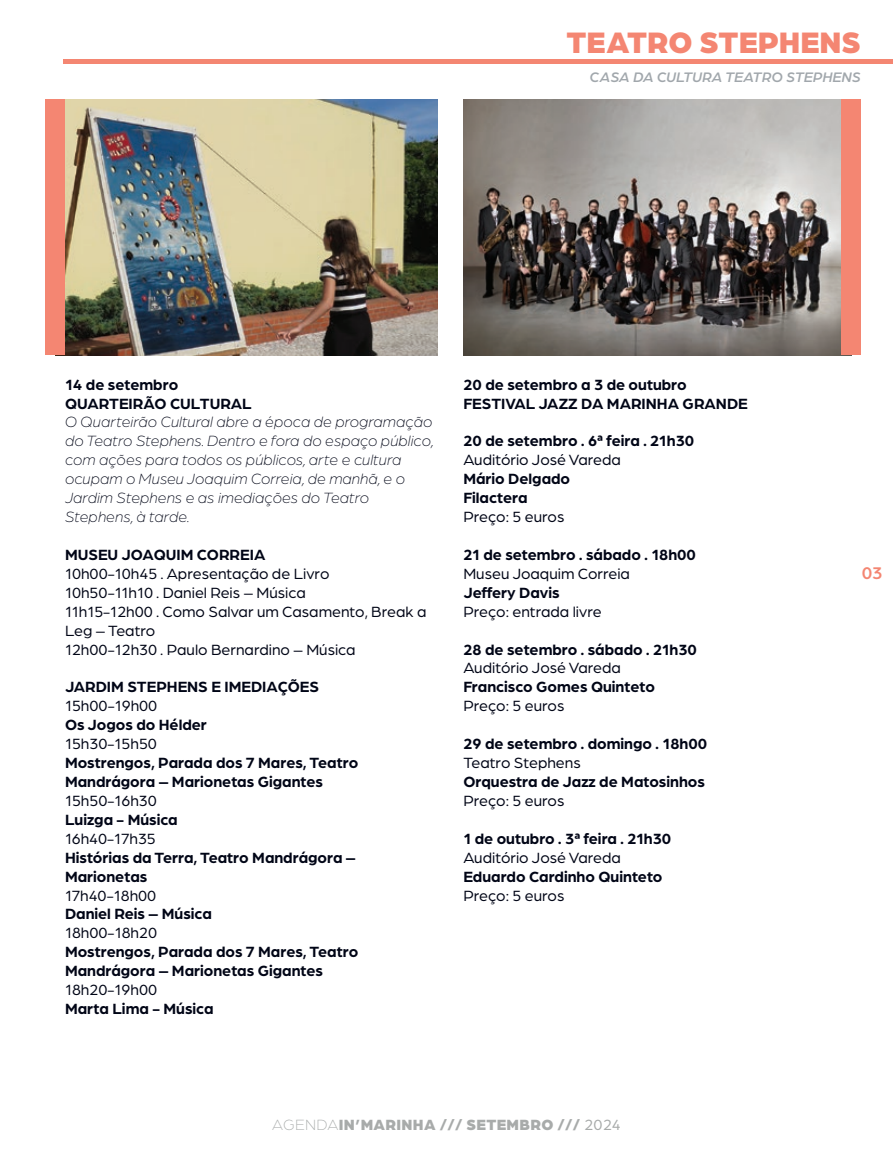
<style>
.page{position:relative;width:893px;height:1149px;background:#fff}
.page>*{position:absolute;margin:0;border:0;box-sizing:border-box;transform-origin:0 0}
.t1{font:900 31.5px "Arboria";color:#f48672}
.t2{font:500 18px "Arboria";color:#f48672}
.t3{font:700 15.75px/18.9px "Arboria";color:#000516}
.t4{font:15.75px/18.9px "Arboria";color:#000516}
.t5{font:italic 300 15.75px/18.9px "Arboria";color:#000516}
.t6{font:900 15.75px "Arboria";letter-spacing:.02em;color:#a8abaa}
.t7{font:italic 500 14.62px "Arboria";color:#a1a7ac}
.s1{font-weight:300}
.s2{font-weight:400}
</style>
<div class="page">
<img style="left:463px;top:100px;width:378px;height:255px">
<img style="left:65px;top:100px;width:373px;height:255px">
<div style="left:45px;top:99px;width:20px;height:256px;background:#f48672"></div>
<div style="left:841px;top:99px;width:20px;height:256px;background:#f48672"></div>
<div style="left:64px;top:59px;width:829px;height:5px;background:#f48672"></div>
<h1 class="t1" style="left:566px;top:19px;width:296px">TEATRO STEPHENS</h1>
<p class="t7" style="left:590px;top:67px;width:273px">CASA DA CULTURA TEATRO STEPHENS</p>
<p class="t3" style="left:65px;top:374px;width:188px">14 de setembro<br>QUARTEIRÃO CULTURAL</p>
<p class="t5" style="left:65px;top:412px;width:370px">O Quarteirão Cultural abre a época de programação do Teatro Stephens. Dentro e fora do espaço público, com ações para todos os públicos, arte e cultura ocupam o Museu Joaquim Correia, de manhã, e o Jardim Stephens e as imediações do Teatro Stephens, à tarde.</p>
<p class="t3" style="left:65px;top:544px;width:202px">MUSEU JOAQUIM CORREIA</p>
<p class="t4" style="left:65px;top:563px;width:363px">10h00-10h45 . Apresentação de Livro<br>10h50-11h10 . Daniel Reis – Música<br>11h15-12h00 . Como Salvar um Casamento, Break a Leg – Teatro<br>12h00-12h30 . Paulo Bernardino – Música</p>
<p class="t3" style="left:65px;top:676px;width:256px">JARDIM STEPHENS E IMEDIAÇÕES</p>
<p class="t4" style="left:65px;top:695px;width:94px">15h00-19h00</p>
<p class="t3" style="left:65px;top:714px;width:143px">Os Jogos do Hélder</p>
<p class="t4" style="left:65px;top:733px;width:94px">15h30-15h50</p>
<p class="t3" style="left:65px;top:752px;width:295px">Mostrengos, Parada dos 7 Mares, Teatro<br>Mandrágora – Marionetas Gigantes</p>
<p class="t4" style="left:65px;top:790px;width:93px">15h50-16h30</p>
<p class="t3" style="left:65px;top:808px;width:114px">Luizga - Música</p>
<p class="t4" style="left:65px;top:828px;width:92px">16h40-17h35</p>
<p class="t3" style="left:65px;top:846px;width:292px">Histórias da Terra, Teatro Mandrágora –<br>Marionetas</p>
<p class="t4" style="left:65px;top:884px;width:93px">17h40-18h00</p>
<p class="t3" style="left:65px;top:903px;width:148px">Daniel Reis – Música</p>
<p class="t4" style="left:65px;top:922px;width:94px">18h00-18h20</p>
<p class="t3" style="left:65px;top:941px;width:295px">Mostrengos, Parada dos 7 Mares, Teatro<br>Mandrágora – Marionetas Gigantes</p>
<p class="t4" style="left:65px;top:979px;width:94px">18h20-19h00</p>
<p class="t3" style="left:65px;top:998px;width:150px">Marta Lima - Música</p>
<p class="t3" style="left:463px;top:374px;width:286px">20 de setembro a 3 de outubro<br>FESTIVAL JAZZ DA MARINHA GRANDE</p>
<p class="t3" style="left:463px;top:430px;width:232px">20 de setembro . 6ª feira . 21h30</p>
<p class="t4" style="left:463px;top:450px;width:159px">Auditório José Vareda</p>
<p class="t3" style="left:463px;top:468px;width:108px">Mário Delgado<br>Filactera</p>
<p class="t4" style="left:463px;top:506px;width:103px">Preço: 5 euros</p>
<p class="t3" style="left:463px;top:544px;width:234px">21 de setembro . sábado . 18h00</p>
<p class="t4" style="left:463px;top:563px;width:168px">Museu Joaquim Correia</p>
<p class="t3" style="left:463px;top:582px;width:98px">Jeffery Davis</p>
<p class="t4" style="left:463px;top:601px;width:140px">Preço: entrada livre</p>
<p class="t3" style="left:463px;top:638px;width:235px">28 de setembro . sábado . 21h30</p>
<p class="t4" style="left:463px;top:658px;width:159px">Auditório José Vareda</p>
<p class="t3" style="left:463px;top:676px;width:193px">Francisco Gomes Quinteto</p>
<p class="t4" style="left:463px;top:695px;width:103px">Preço: 5 euros</p>
<p class="t3" style="left:463px;top:733px;width:245px">29 de setembro . domingo . 18h00</p>
<p class="t4" style="left:463px;top:752px;width:119px">Teatro Stephens</p>
<p class="t3" style="left:463px;top:771px;width:243px">Orquestra de Jazz de Matosinhos</p>
<p class="t4" style="left:463px;top:790px;width:103px">Preço: 5 euros</p>
<p class="t3" style="left:463px;top:827px;width:209px">1 de outubro . 3ª feira . 21h30</p>
<p class="t4" style="left:463px;top:847px;width:159px">Auditório José Vareda</p>
<p class="t3" style="left:463px;top:865px;width:201px">Eduardo Cardinho Quinteto</p>
<p class="t4" style="left:463px;top:884px;width:103px">Preço: 5 euros</p>
<p class="t2" style="left:862px;top:561px;width:22px">03</p>
<p class="t6" style="left:272px;top:1112px;width:350px"><span class="s1">AGENDA</span>IN’MARINHA /// SETEMBRO /// <span class="s2">2024</span></p>
</div>
